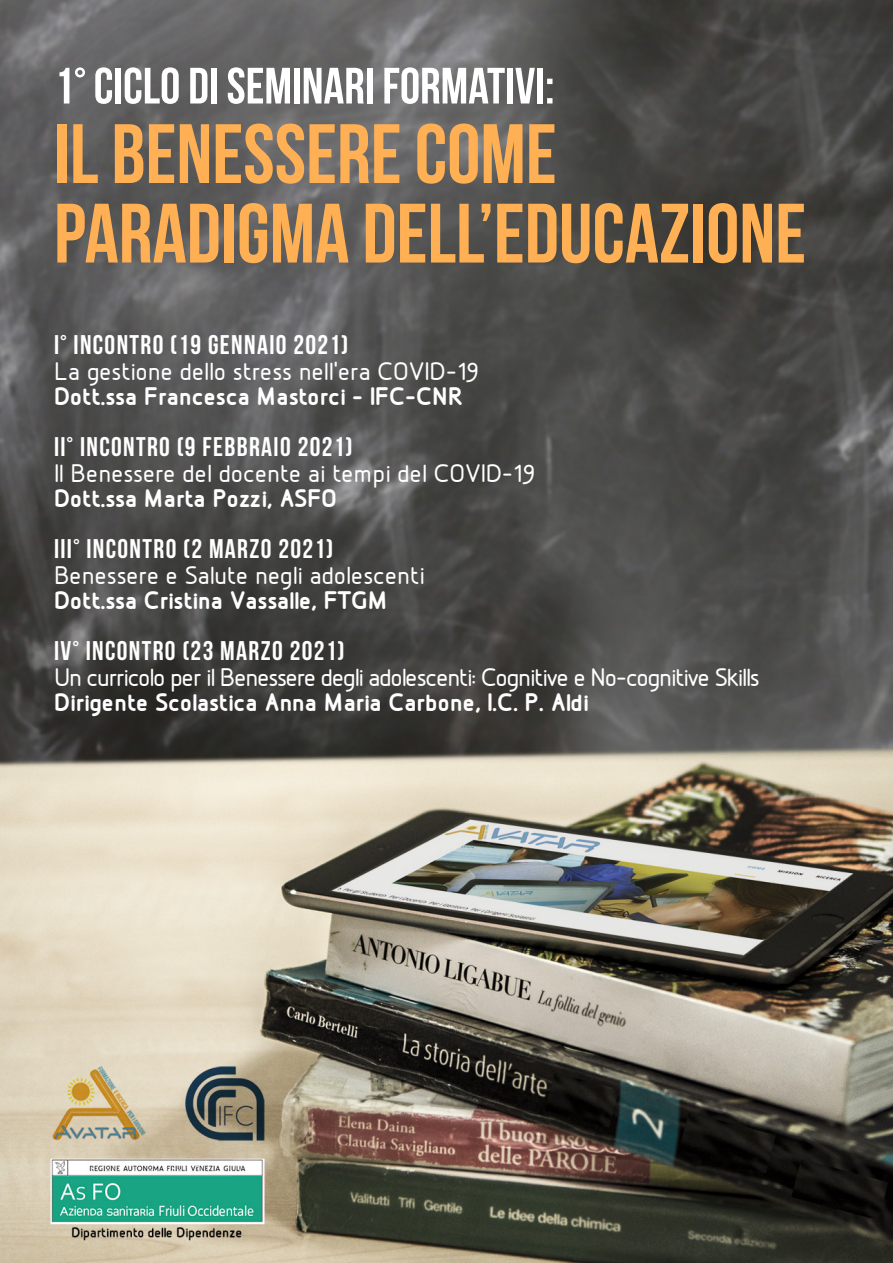
<style>
.page{position:relative;width:893px;height:1263px;background:#fff}
.page>*{position:absolute;margin:0;border:0;box-sizing:border-box;transform-origin:0 0}
.t1{font:84px/79.5px "Bebas Neue";color:#ffb055}
.t2{font:51px "Bebas Neue";color:#fff}
.t3{font:500 27px/25.5px "Designio";color:#fff}
.t4{font:27px "Bebas Neue";letter-spacing:.05em;color:#fff}
.t5{font:700 27px "Designio";color:#fff}
.t6{font:500 27px "Designio";letter-spacing:-.04em;color:#fff}
.s1{font-weight:700}
</style>
<div class="page">
<img style="left:0;top:0;width:893px;height:1263px">
<p class="t2" style="left:54px;top:58px;width:502px">1° CICLO DI SEMINARI FORMATIVI:</p>
<p class="t1" style="left:54px;top:113px;width:754px">IL BENESSERE COME<br>PARADIGMA DELL’EDUCAZIONE</p>
<p class="t4" style="left:54px;top:330px;width:296px">I° INCONTRO (19 GENNAIO 2021)</p>
<p class="t3" style="left:54px;top:359px;width:427px">La gestione dello stress nell’era COVID-19</p>
<p class="t5" style="left:54px;top:382px;width:410px">Dott.ssa Francesca Mastorci - IFC-CNR</p>
<p class="t4" style="left:54px;top:432px;width:300px">II° INCONTRO (9 FEBBRAIO 2021)</p>
<p class="t3" style="left:54px;top:461px;width:483px">Il Benessere del docente ai tempi del COVID-19<br><span class="s1">Dott.ssa Marta Pozzi, ASFO</span></p>
<p class="t4" style="left:54px;top:534px;width:281px">III° INCONTRO (2 MARZO 2021)</p>
<p class="t3" style="left:54px;top:563px;width:372px">Benessere e Salute negli adolescenti<br><span class="s1">Dott.ssa Cristina Vassalle, FTGM</span></p>
<p class="t4" style="left:54px;top:636px;width:292px">IV° INCONTRO (23 MARZO 2021)</p>
<p class="t6" style="left:54px;top:663px;width:707px">Un curricolo per il Benessere degli adolescenti: Cognitive e No-cognitive Skills</p>
<p class="t5" style="left:54px;top:688px;width:536px">Dirigente Scolastica Anna Maria Carbone, I.C. P. Aldi</p>
</div>
